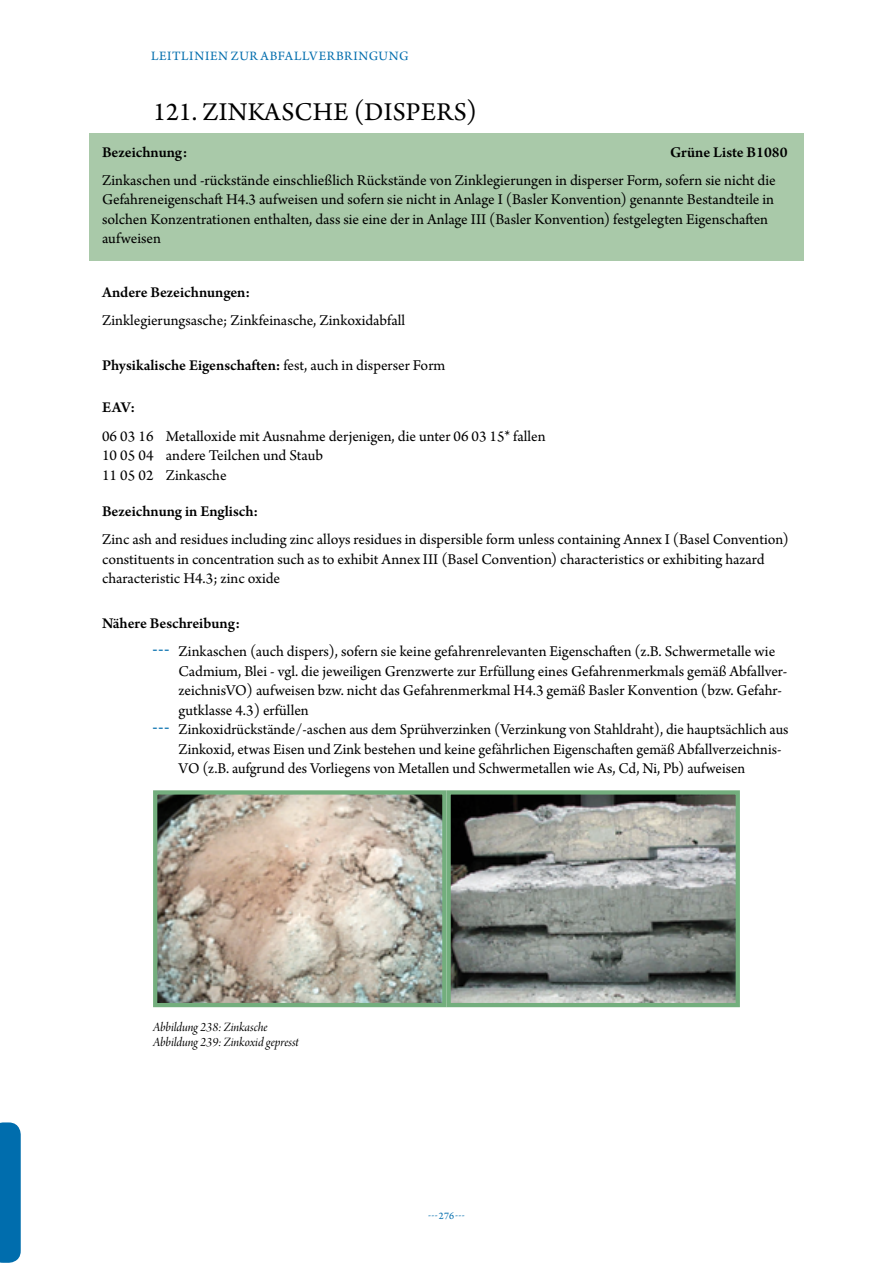
<style>
.page{position:relative;width:893px;height:1263px;background:#fff}
.page>*{position:absolute;margin:0;border:0;box-sizing:border-box;transform-origin:0 0}
.t1{font:27px "Arno Pro";letter-spacing:.01em;color:#000}
.Standard_Boxtext_Grü{font:15.75px/19.5px "Arno Pro";color:#000}
.Fliestext{font:15.75px/19.5px "Arno Pro";color:#000}
.Zwischentitel_fett{font:600 15.75px "Arno Pro";letter-spacing:-.005em;color:#000}
.EAV_-_Aufzählung{font:15.75px "Arno Pro";color:#000}
.Standard_Boxtext_Grü-2{font:600 15.75px "Arno Pro";color:#000}
.Zwischentitel_fett_G{font:600 15.75px "Arno Pro";color:#000}
.Abbildung{font:13.5px "Arno Pro Italic Display";letter-spacing:-.005em;color:#000}
.t2{font:13.5px "Arno Pro";letter-spacing:.045em;color:#006dad}
.t3{font:10.5px "Arno Pro";color:#006dad}
.s1{font-weight:400}
.s2{font-family:"Sim Sun";color:#006dad}
</style>
<div class="page">
<svg style="left:0;top:1122px;width:21px;height:141px"></svg>
<div style="left:89px;top:133px;width:715px;height:42px;background:#a9c9a9"></div>
<div style="left:89px;top:161px;width:715px;height:100px;background:#a9c9a9"></div>
<img style="left:158px;top:795px;width:283px;height:207px">
<div style="left:153px;top:790px;width:293px;height:217px;border:4px solid #73ae7d"></div>
<img style="left:451px;top:795px;width:284px;height:207px">
<div style="left:446px;top:790px;width:294px;height:217px;border:4px solid #73ae7d"></div>
<p class="t2" style="left:151px;top:48px;width:259px">LEITLINIEN ZUR ABFALLVERBRINGUNG</p>
<p class="t1" style="left:153px;top:97px;width:325px">121. ZINKASCHE (DISPERS)</p>
<p class="Standard_Boxtext_Grü-2" style="left:102px;top:143px;width:87px">Bezeichnung:</p>
<p class="Standard_Boxtext_Grü-2" style="left:670px;top:143px;width:119px">Grüne Liste B1080</p>
<p class="Standard_Boxtext_Grü" style="left:102px;top:171px;width:675px">Zinkaschen und -rückstände einschließlich Rückstände von Zinklegierungen in disperser Form, sofern sie nicht die Gefahreneigenschaft H4.3 aufweisen und sofern sie nicht in Anlage I (Basler Konvention) genannte Bestandteile in solchen Konzentrationen enthalten, dass sie eine der in Anlage III (Basler Konvention) festgelegten Eigenschaften aufweisen</p>
<p class="Zwischentitel_fett" style="left:102px;top:283px;width:150px">Andere Bezeichnungen:</p>
<p class="Fliestext" style="left:102px;top:311px;width:305px">Zinklegierungsasche; Zinkfeinasche, Zinkoxidabfall</p>
<p class="Zwischentitel_fett" style="left:102px;top:356px;width:345px">Physikalische Eigenschaften: <span class="s1">fest, auch in disperser Form</span></p>
<p class="Zwischentitel_fett_G" style="left:102px;top:398px;width:34px">EAV:</p>
<p class="EAV_-_Aufzählung" style="left:102px;top:427px;width:445px">06 03 16 Metalloxide mit Ausnahme derjenigen, die unter 06 03 15* fallen</p>
<p class="EAV_-_Aufzählung" style="left:102px;top:446px;width:222px">10 05 04 andere Teilchen und Staub</p>
<p class="EAV_-_Aufzählung" style="left:102px;top:466px;width:126px">11 05 02 Zinkasche</p>
<p class="Zwischentitel_fett" style="left:102px;top:502px;width:158px">Bezeichnung in Englisch:</p>
<p class="Fliestext" style="left:102px;top:531px;width:688px">Zinc ash and residues including zinc alloys residues in dispersible form unless containing Annex I (Basel Convention) constituents in concentration such as to exhibit Annex III (Basel Convention) characteristics or exhibiting hazard characteristic H4.3; zinc oxide</p>
<p class="Zwischentitel_fett" style="left:102px;top:614px;width:140px">Nähere Beschreibung:</p>
<p class="Standard_Boxtext_Grü" style="left:179px;top:643px;width:610px;text-indent:-26px"><span class="s2">┄</span> Zinkaschen (auch dispers), sofern sie keine gefahrenrelevanten Eigenschaften (z.B. Schwermetalle wie Cadmium, Blei - vgl. die jeweiligen Grenzwerte zur Erfüllung eines Gefahrenmerkmals gemäß Abfallver&shy;zeichnisVO) aufweisen bzw. nicht das Gefahrenmerkmal H4.3 gemäß Basler Konvention (bzw. Gefahr&shy;gutklasse 4.3) erfüllen</p>
<p class="Standard_Boxtext_Grü" style="left:179px;top:721px;width:611px;text-indent:-26px"><span class="s2">┄</span> Zinkoxidrückstände/-aschen aus dem Sprühverzinken (Verzinkung von Stahldraht), die hauptsächlich aus<br>Zinkoxid, etwas Eisen und Zink bestehen und keine gefährlichen Eigenschaften gemäß Abfallverzeichnis-<br>VO (z.B. aufgrund des Vorliegens von Metallen und Schwermetallen wie As, Cd, Ni, Pb) aufweisen</p>
<p class="Abbildung" style="left:153px;top:1019px;width:116px">Abbildung 238: Zinkasche</p>
<p class="Abbildung" style="left:153px;top:1034px;width:147px">Abbildung 239: Zinkoxid gepresst</p>
<p class="t3" style="left:428px;top:1210px;width:38px">---276---</p>
</div>
